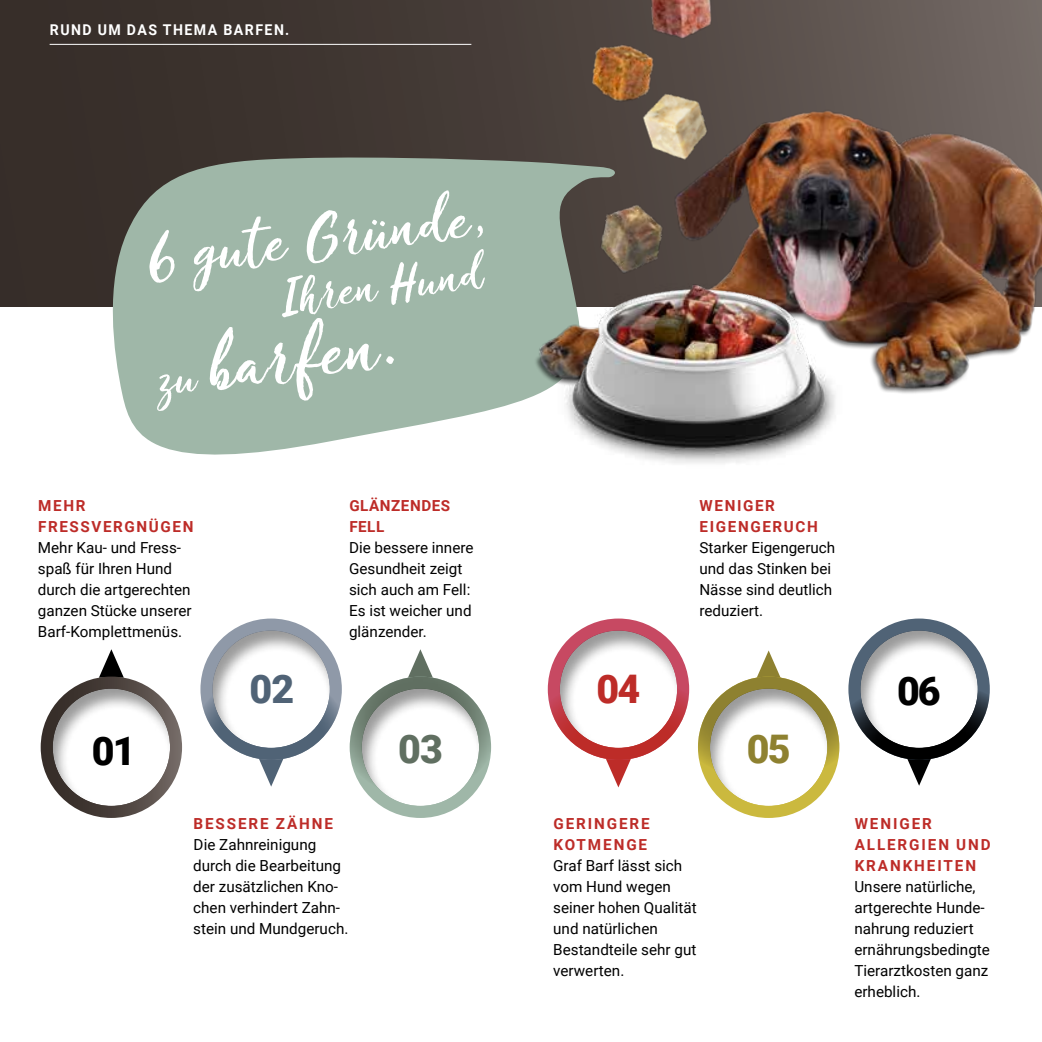
<style>
.page{position:relative;width:1042px;height:1042px;background:#fff}
.page>*{position:absolute;margin:0;border:0;box-sizing:border-box;transform-origin:0 0}
.t1{font:500 81.73px "Crushine Brush Script";color:#fff}
.t2{font:500 69.3px "Crushine Brush Script";color:#fff}
.t3{font:500 53.73px "Crushine Brush Script";color:#fff}
.t4{font:900 39.38px "Roboto";color:#000}
.t5{font:900 39.38px "Roboto";color:#506376}
.t6{font:900 39.38px "Roboto";color:#606f61}
.t7{font:900 39.38px "Roboto";color:#bd2c28}
.t8{font:900 39.38px "Roboto";color:#8e8130}
.t9{font:15.22px/21px "Roboto";color:#000}
.t10{font:700 15.22px/21px "Roboto";letter-spacing:.125em;color:#bd2c28}
.t11{font:700 15.22px/21px "Roboto";letter-spacing:.105em;color:#bd2c28}
.t12{font:700 15.22px/21px "Roboto";letter-spacing:.035em;color:#bd2c28}
.t13{font:700 14.88px "Roboto";letter-spacing:.105em;color:#fff;scale:.95 1}
.s1{font-size:53.73px}
</style>
<div class="page">
<div style="left:0;top:0;width:1042px;height:306px;background:linear-gradient(to right,#2d2420,#6d635f)"></div>
<hr style="left:50px;top:44px;width:421px;height:1px;background:#fff">
<svg style="left:99px;top:649px;width:25px;height:28px"></svg>
<svg style="left:41px;top:676px;width:141px;height:142px;background:#544b46"></svg>
<div style="left:50px;top:685px;width:121px;height:121px;background:#000;opacity:.4"></div>
<div style="left:200px;top:618px;width:142px;height:142px;background:#8f99a8;border-radius:50%"></div>
<svg style="left:200px;top:671px;width:142px;height:115px"></svg>
<div style="left:210px;top:627px;width:121px;height:121px;background:#000;opacity:.4"></div>
<div style="left:350px;top:676px;width:141px;height:142px;background:#9fb7a8;border-radius:50%"></div>
<svg style="left:350px;top:649px;width:141px;height:136px"></svg>
<div style="left:359px;top:685px;width:121px;height:121px;background:#000;opacity:.4"></div>
<div style="left:548px;top:618px;width:141px;height:142px;background:#c74962;border-radius:50%"></div>
<svg style="left:548px;top:677px;width:141px;height:110px"></svg>
<div style="left:557px;top:627px;width:121px;height:121px;background:#000;opacity:.4"></div>
<div style="left:698px;top:676px;width:141px;height:142px;background:#cbb93e;border-radius:50%"></div>
<svg style="left:698px;top:650px;width:141px;height:131px"></svg>
<div style="left:707px;top:685px;width:121px;height:121px;background:#000;opacity:.4"></div>
<div style="left:848px;top:618px;width:142px;height:142px;background:#506376;border-radius:50%"></div>
<svg style="left:848px;top:681px;width:142px;height:105px"></svg>
<div style="left:858px;top:627px;width:121px;height:121px;background:#000;opacity:.4"></div>
<svg style="left:105px;top:155px;width:375px;height:300px;background:#9fb4a6"></svg>
<img style="left:480px;top:40px;width:562px;height:373px">
<img style="left:554px;top:243px;width:294px;height:220px">
<img style="left:554px;top:10px;width:111px;height:118px">
<img style="left:575px;top:185px;width:105px;height:136px">
<img style="left:623px;top:70px;width:115px;height:141px">
<img style="left:642px;top:0;width:81px;height:53px">
<p class="t13" style="left:50px;top:19px;width:254px">RUND UM DAS THEMA BARFEN.</p>
<h2 class="t2" style="left:145px;top:214px;width:341px;rotate:-7deg">6 gute Gründe,</h2>
<h3 class="t3" style="left:280px;top:263px;width:201px;rotate:-7deg">Ihren Hund</h3>
<h1 class="t1" style="left:152px;top:322px;width:242px;rotate:-7deg"><span class="s1">zu</span> barfen.</h1>
<p class="t11" style="left:38px;top:494px;width:157px">MEHR<br>FRESSVERGNÜGEN</p>
<p class="t9" style="left:38px;top:536px;width:155px">Mehr Kau- und Fress&shy;spaß für Ihren Hund durch die artgerechten ganzen Stücke unserer<br>Barf-Komplettmenüs.</p>
<h3 class="t4" style="left:92px;top:723px;width:45px">01</h3>
<h3 class="t5" style="left:249px;top:661px;width:46px">02</h3>
<p class="t12" style="left:349px;top:494px;width:102px">GLÄNZENDES<br>FELL</p>
<p class="t9" style="left:349px;top:536px;width:126px">Die bessere innere<br>Gesundheit zeigt sich auch am Fell:<br>Es ist weicher und glänzender.</p>
<h3 class="t6" style="left:398px;top:721px;width:46px">03</h3>
<p class="t10" style="left:193px;top:812px;width:141px">BESSERE ZÄHNE</p>
<p class="t9" style="left:193px;top:833px;width:157px">Die Zahnreinigung durch die Bearbeitung der zusätzlichen Kno&shy;chen verhindert Zahn&shy;stein und Mundgeruch.</p>
<p class="t11" style="left:699px;top:494px;width:120px">WENIGER<br>EIGENGERUCH</p>
<p class="t9" style="left:699px;top:536px;width:137px">Starker Eigengeruch und das Stinken bei<br>Nässe sind deutlich reduziert.</p>
<h3 class="t7" style="left:596px;top:661px;width:45px">04</h3>
<p class="t10" style="left:553px;top:813px;width:98px">GERINGERE<br>KOTMENGE</p>
<p class="t9" style="left:553px;top:855px;width:145px">Graf Barf lässt sich vom Hund wegen seiner hohen Qualität und natürlichen<br>Bestandteile sehr gut verwerten.</p>
<h3 class="t8" style="left:747px;top:721px;width:45px">05</h3>
<h3 class="t4" style="left:897px;top:663px;width:45px">06</h3>
<p class="t10" style="left:854px;top:813px;width:137px">WENIGER<br>ALLERGIEN UND<br>KRANKHEITEN</p>
<p class="t9" style="left:854px;top:876px;width:137px">Unsere natürliche, artgerechte Hunde&shy;nahrung reduziert ernährungsbedingte<br>Tierarztkosten ganz erheblich.</p>
</div>
